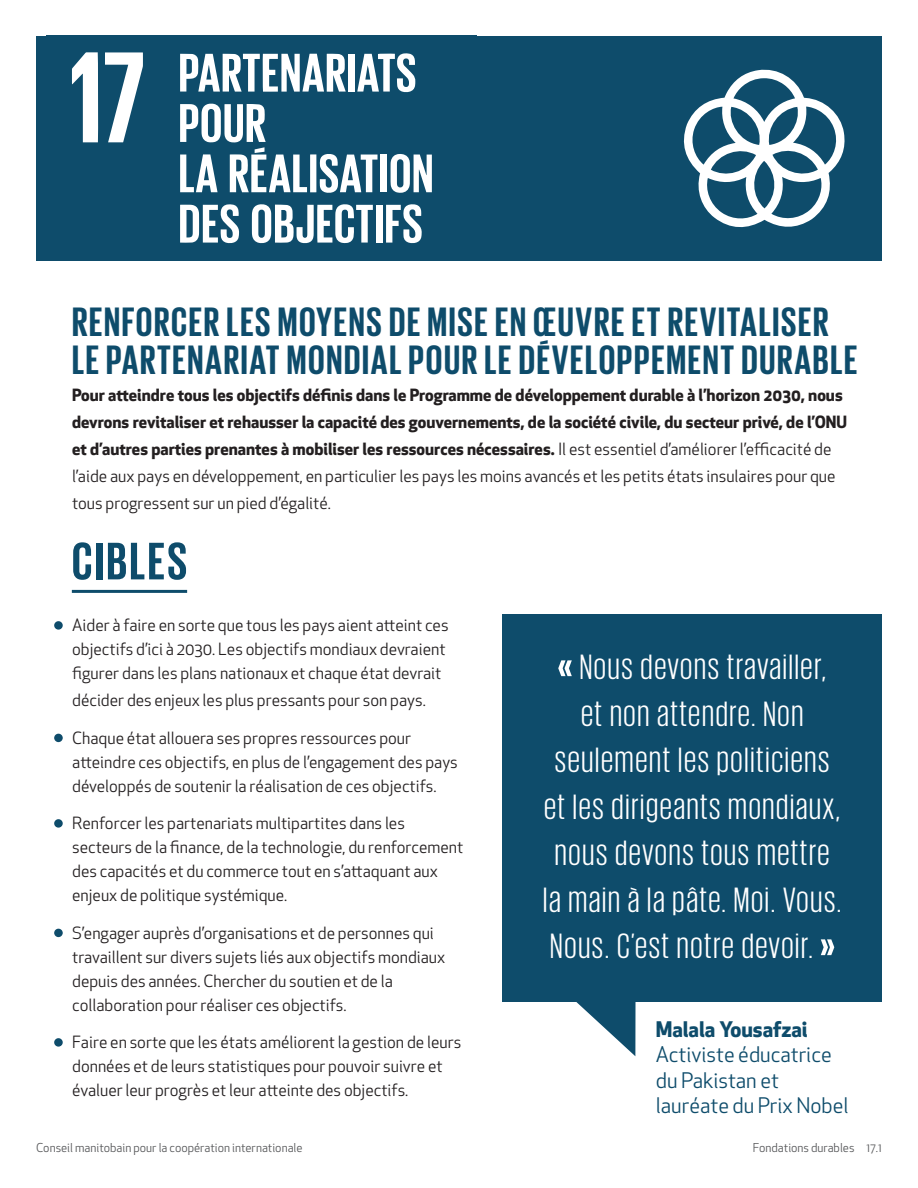
<style>
.page{position:relative;width:918px;height:1188px;background:#fff}
.page>*{position:absolute;margin:0;border:0;box-sizing:border-box;transform-origin:0 0}
.t1{font:700 54px "Giorgio Sans";letter-spacing:.05em;color:#0e4c6b}
.t2{font:700 42px/37.5px "Giorgio Sans";letter-spacing:.04em;color:#0e4c6b}
.t3{font:36px/46.5px "Giorgio Sans";letter-spacing:.05em;color:#fff;text-align:center}
.t4{font:21px/25.5px "Apex New";color:#0e4c6b}
.t5{font:700 21px "Apex New";color:#0e4c6b}
.t6{font:16.5px/24px "Apex New";color:#231f20}
.t7{font:700 16.5px/27px "Apex New";color:#231f20}
.t8{font:12px "Apex New";color:#57585a}
.s1{font-weight:400}
</style>
<div class="page">
<hr style="left:72px;top:590px;width:115px;height:3px;background:#0e4c6b">
<div style="left:502px;top:615px;width:380px;height:387px;background:#0e4c6b"></div>
<svg style="left:576px;top:1002px;width:60px;height:54px"></svg>
<svg style="left:558px;top:660px;width:14px;height:16px"></svg>
<svg style="left:821px;top:939px;width:13px;height:16px"></svg>
<div style="left:54px;top:621px;width:9px;height:9px;background:#0e4c6b;border-radius:50%"></div>
<div style="left:54px;top:734px;width:9px;height:8px;background:#0e4c6b;border-radius:50%"></div>
<div style="left:54px;top:819px;width:9px;height:9px;background:#0e4c6b;border-radius:50%"></div>
<div style="left:54px;top:929px;width:9px;height:8px;background:#0e4c6b;border-radius:50%"></div>
<div style="left:54px;top:1038px;width:9px;height:9px;background:#0e4c6b;border-radius:50%"></div>
<div style="left:36px;top:36px;width:846px;height:225px;background:#0e4c6b"></div>
<svg style="left:105px;top:52px;width:38px;height:90px"></svg>
<svg style="left:72px;top:52px;width:26px;height:90px"></svg>
<svg style="left:391px;top:154px;width:41px;height:39px"></svg>
<svg style="left:180px;top:204px;width:59px;height:39px"></svg>
<svg style="left:386px;top:204px;width:36px;height:39px"></svg>
<svg style="left:357px;top:53px;width:58px;height:39px"></svg>
<svg style="left:180px;top:54px;width:166px;height:38px"></svg>
<svg style="left:252px;top:204px;width:121px;height:39px"></svg>
<div style="left:376px;top:205px;width:6px;height:38px;background:#fff"></div>
<div style="left:348px;top:54px;width:6px;height:38px;background:#fff"></div>
<div style="left:381px;top:155px;width:6px;height:37px;background:#fff"></div>
<svg style="left:180px;top:104px;width:198px;height:89px"></svg>
<svg style="left:683px;top:69px;width:162px;height:159px"></svg>
<p class="t2" style="left:72px;top:302px;width:787px">RENFORCER LES MOYENS DE MISE EN ŒUVRE ET REVITALISER<br>LEPARTENARIAT MONDIAL POUR LE DÉVELOPPEMENT DURABLE</p>
<p class="t7" style="left:72px;top:381px;width:777px">Pour atteindre tous les objectifs définis dans le Programme de développement durable à l’horizon 2030, nous devrons revitaliser et rehausser la capacité des gouvernements, de la société civile, du secteur privé, de l’ONU et d’autres parties prenantes à mobiliser les ressources nécessaires. <span class="s1">Il est essentiel d’améliorer l’efficacité de l’aide aux pays en développement, en particulier les pays les moins avancés et les petits états insulaires pour que tous progressent sur un pied d’égalité.</span></p>
<p class="t1" style="left:72px;top:534px;width:117px">CIBLES</p>
<p class="t6" style="left:72px;top:613px;width:378px">Aider à faire en sorte que tous les pays aient atteint ces objectifs d’ici à 2030. Les objectifs mondiaux devraient figurer dans les plans nationaux et chaque état devrait</p>
<p class="t6" style="left:72px;top:688px;width:355px">décider des enjeux les plus pressants pour son pays.</p>
<p class="t6" style="left:72px;top:726px;width:387px">Chaque état allouera ses propres ressources pour atteindre ces objectifs, en plus de l’engagement des pays développés de soutenir la réalisation de ces objectifs.</p>
<p class="t6" style="left:72px;top:811px;width:393px">Renforcer les partenariats multipartites dans les secteurs de la finance, de la technologie, du renforcement des capacités et du commerce tout en s’attaquant aux enjeux de politique systémique.</p>
<p class="t6" style="left:72px;top:921px;width:375px">S’engager auprès d’organisations et de personnes qui travaillent sur divers sujets liés aux objectifs mondiaux depuis des années. Chercher du soutien et de la collaboration pour réaliser ces objectifs.</p>
<p class="t6" style="left:72px;top:1030px;width:391px">Faire en sorte que les états améliorent la gestion de leurs données et de leurs statistiques pour pouvoir suivre et évaluer leur progrès et leur atteinte des objectifs.</p>
<p class="t3" style="left:543px;top:643px;width:300px">Nous devons travailler,<br>et non attendre. Non seulement les politiciens et les dirigeants mondiaux, nous devons tous mettre la main à la pâte. Moi. Vous.<br>Nous. C’est notre devoir.</p>
<p class="t5" style="left:656px;top:1014px;width:153px">Malala Yousafzai</p>
<p class="t4" style="left:656px;top:1042px;width:194px">Activiste éducatrice du Pakistan et lauréate du Prix Nobel</p>
<p class="t8" style="left:36px;top:1140px;width:268px">Conseil manitobain pour la coopération internationale</p>
<p class="t8" style="left:753px;top:1140px;width:131px">Fondations durables 17.1</p>
</div>
